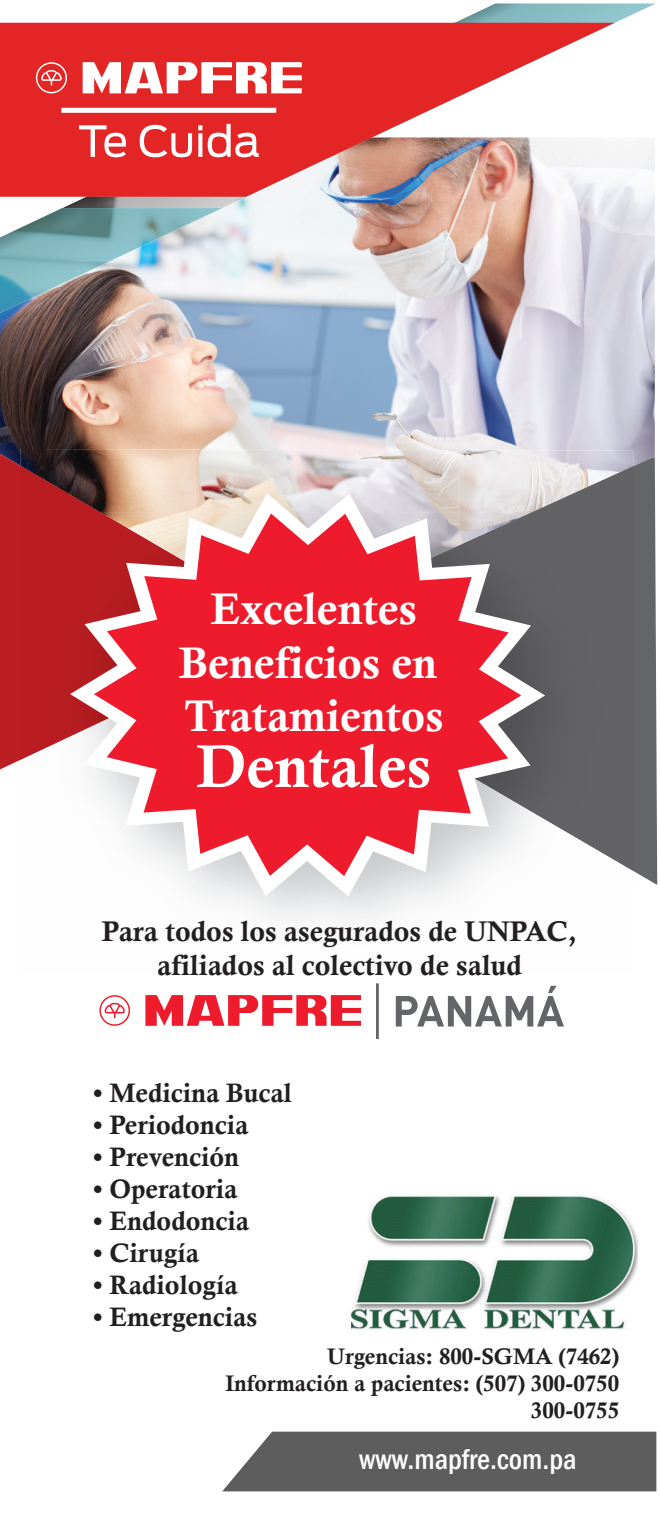
<style>
.page{position:relative;width:660px;height:1530px;background:#fff}
.page>*{position:absolute;margin:0;border:0;box-sizing:border-box;transform-origin:0 0}
.t1{font:60.5px "Calis MT Bol";color:#fff}
.t2{font:44.25px/53.2px "Calis MT Bol";color:#fff;text-align:center}
.t3{font:500 condensed 29px "Franklin Gothic";color:#fff}
.t4{font:28.5px/34.2px "Calis MT Bol";color:#231f20;text-align:center}
.t5{font:26.75px "Calis MT Bol";color:#231f20}
.t6{font:22.5px/27px "Calis MT Bol";color:#231f20;text-align:right}
</style>
<div class="page">
<img style="left:0;top:138px;width:655px;height:320px">
<img style="left:349px;top:1195px;width:288px;height:136px">
<div style="left:0;top:452px;width:20px;height:318px;background:#bb1f24"></div>
<svg style="left:0;top:22px;width:496px;height:217px"></svg>
<img style="left:74px;top:278px;width:37px;height:35px">
<img style="left:74px;top:208px;width:148px;height:53px">
<img style="left:0;top:208px;width:74px;height:105px">
<img style="left:74px;top:260px;width:37px;height:18px">
<svg style="left:496px;top:4px;width:158px;height:19px;background:#98c3c9"></svg>
<svg style="left:86px;top:3px;width:410px;height:20px"></svg>
<svg style="left:0;top:23px;width:615px;height:174px;fill:#e32525"></svg>
<div style="left:222px;top:1432px;width:434px;height:59px;background:#5d5d5d"></div>
<svg style="left:633px;top:458px;width:24px;height:427px;background:#6d6e71"></svg>
<svg style="left:396px;top:986px;width:168px;height:41px"></svg>
<hr style="left:376px;top:983px;width:3px;height:56px;background:#646569">
<svg style="left:145px;top:995px;width:216px;height:31px"></svg>
<svg style="left:99px;top:995px;width:31px;height:31px"></svg>
<img style="left:546px;top:451px;width:88px;height:15px">
<img style="left:20px;top:449px;width:526px;height:17px">
<img style="left:19px;top:466px;width:225px;height:294px">
<img style="left:244px;top:466px;width:390px;height:405px">
<svg style="left:70px;top:493px;width:475px;height:403px"></svg>
<svg style="left:94px;top:513px;width:427px;height:363px;fill:#ee1b2c"></svg>
<svg style="left:83px;top:62px;width:219px;height:31px"></svg>
<svg style="left:36px;top:62px;width:31px;height:31px"></svg>
<svg style="left:79px;top:125px;width:47px;height:32px"></svg>
<svg style="left:140px;top:125px;width:52px;height:32px"></svg>
<svg style="left:198px;top:133px;width:4px;height:24px"></svg>
<svg style="left:198px;top:125px;width:4px;height:5px"></svg>
<svg style="left:208px;top:124px;width:51px;height:33px"></svg>
<div style="left:61px;top:108px;width:215px;height:5px;background:#fff"></div>
<h2 class="t2" style="left:179px;top:582px;width:266px">Excelentes<br>Beneficios en<br>Tratamientos</h2>
<h1 class="t1" style="left:196px;top:732px;width:236px">Dentales</h1>
<p class="t4" style="left:102px;top:914px;width:477px">Para todos los asegurados de UNPAC, afiliados al colectivo de salud</p>
<p class="t5" style="left:93px;top:1078px;width:200px">• Medicina Bucal</p>
<p class="t5" style="left:93px;top:1110px;width:157px">• Periodoncia</p>
<p class="t5" style="left:93px;top:1142px;width:148px">• Prevención</p>
<p class="t5" style="left:93px;top:1174px;width:146px">• Operatoria</p>
<p class="t5" style="left:93px;top:1206px;width:158px">• Endodoncia</p>
<p class="t5" style="left:93px;top:1238px;width:107px">• Cirugía</p>
<p class="t5" style="left:93px;top:1270px;width:146px">• Radiología</p>
<p class="t5" style="left:93px;top:1302px;width:166px">• Emergencias</p>
<p class="t6" style="left:225px;top:1343px;width:395px">Urgencias: 800-SGMA (7462)<br>Información a pacientes: (507) 300-0750<br>300-0755</p>
<p class="t3" style="left:359px;top:1440px;width:219px">www.mapfre.com.pa</p>
</div>
